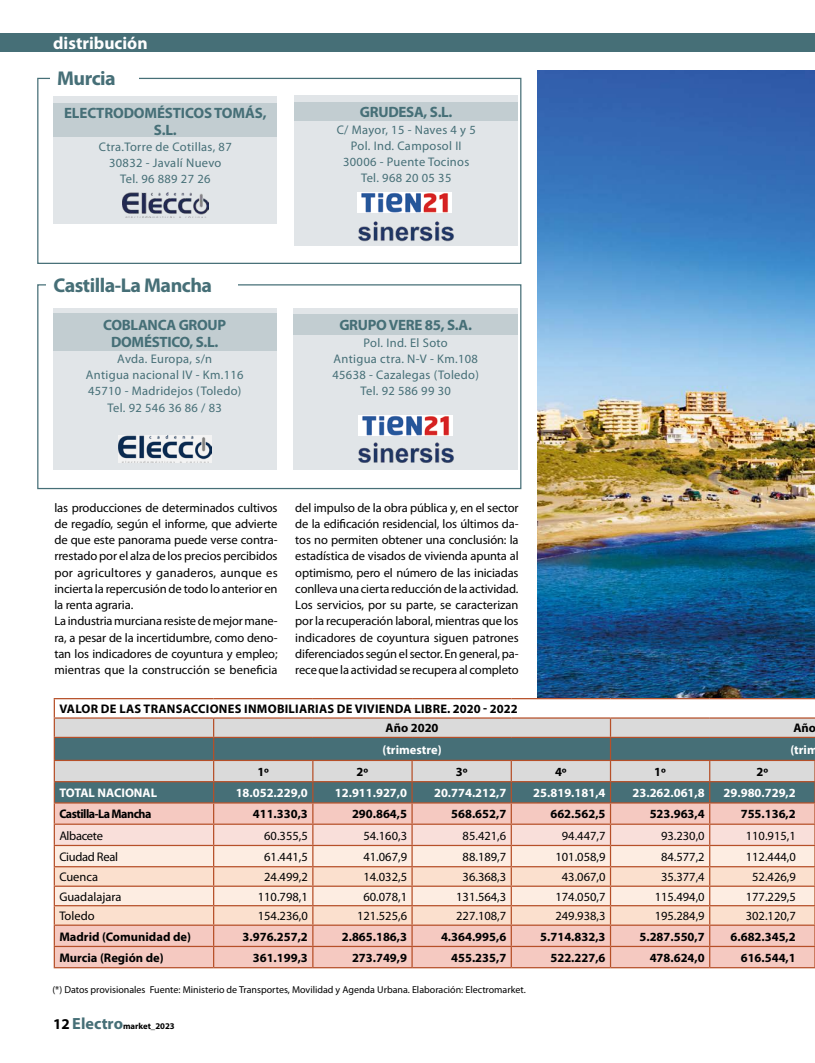
<style>
.page{position:relative;width:815px;height:1063px;background:#fff}
.page>*{position:absolute;margin:0;border:0;box-sizing:border-box;transform-origin:0 0}
.t1{font:700 20px "Myriad Pro";letter-spacing:-.025em;color:#466f77}
.t2{font:700 17.5px "Myriad Pro";color:#fff}
.t3{font:700 15px/16.2px "Myriad Pro";letter-spacing:-.02em;color:#466f77;text-align:center}
.t4{font:12.5px/16.2px "Myriad Pro";letter-spacing:-.01em;color:#000}
.t5{font:12.5px/16.2px "Myriad Pro";letter-spacing:.025em;color:#466f77;text-align:center}
.t6{font:700 12.5px "Myriad Pro";color:#000}
.t7{font:700 12.5px "Myriad Pro";color:#fff}
.t8{font:700 12.5px/19.4px "Myriad Pro";letter-spacing:.02em;color:#000}
.t9{font:700 12.5px "Myriad Pro";letter-spacing:-.04em;color:#000;scale:.96 1}
.t10{font:10px "Myriad Pro";color:#000}
.t11{font:700 8.75px "Myriad Pro";color:#000}
.s1{font-size:15px}
.s2{font-size:16.25px;color:#466f77}
</style>
<div class="page">
<div style="left:0;top:33px;width:815px;height:18px;background:#466f77"></div>
<img style="left:537px;top:71px;width:278px;height:627px">
<div style="left:37px;top:284px;width:484px;height:205px;background:#fff;border:1px solid #466f77"></div>
<div style="left:37px;top:78px;width:484px;height:186px;background:#fff;border:1px solid #466f77"></div>
<div style="left:295px;top:95px;width:223px;height:151px;background:#e1e5e8"></div>
<div style="left:54px;top:97px;width:223px;height:127px;background:#e1e5e8"></div>
<div style="left:50px;top:69px;width:88px;height:18px;background:#fff"></div>
<img style="left:122px;top:193px;width:86px;height:24px">
<img style="left:358px;top:221px;width:96px;height:20px">
<div style="left:295px;top:103px;width:223px;height:18px;background:#c2cdd1"></div>
<div style="left:54px;top:104px;width:223px;height:33px;background:#c2cdd1"></div>
<div style="left:46px;top:275px;width:192px;height:18px;background:#fff"></div>
<div style="left:53px;top:309px;width:223px;height:161px;background:#e1e5e8"></div>
<div style="left:294px;top:309px;width:224px;height:161px;background:#e1e5e8"></div>
<div style="left:53px;top:313px;width:223px;height:38px;background:#c2cdd1"></div>
<div style="left:294px;top:314px;width:224px;height:21px;background:#c2cdd1"></div>
<img style="left:118px;top:436px;width:93px;height:26px">
<img style="left:358px;top:193px;width:93px;height:20px">
<img style="left:359px;top:415px;width:93px;height:21px">
<img style="left:358px;top:442px;width:96px;height:21px">
<svg style="left:54px;top:698px;width:761px;height:270px;background:#d4c1ba"></svg>
<h2 class="t2" style="left:53px;top:31px;width:96px">distribución</h2>
<h1 class="t1" style="left:57px;top:66px;width:60px">Murcia</h1>
<p class="t3" style="left:64px;top:105px;width:204px">ELECTRODOMÉSTICOS TOMÁS,<br>S.L.</p>
<p class="t5" style="left:99px;top:138px;width:134px">Ctra.Torre de Cotillas, 87<br>30832 - Javalí Nuevo<br>Tel. 96 889 27 26</p>
<h1 class="t1" style="left:53px;top:272px;width:160px">Castilla-La Mancha</h1>
<p class="t3" style="left:103px;top:317px;width:125px">COBLANCA GROUP<br>DOMÉSTICO, S.L.</p>
<p class="t5" style="left:86px;top:350px;width:159px">Avda. Europa, s/n<br>Antigua nacional IV - Km.116<br>45710 - Madridejos (Toledo)<br>Tel. 92 546 36 86 / 83</p>
<p class="t3" style="left:360px;top:104px;width:94px">GRUDESA, S.L.</p>
<p class="t5" style="left:337px;top:121px;width:141px">C/ Mayor, 15 - Naves 4 y 5<br>Pol. Ind. Camposol II<br>30006 - Puente Tocinos<br>Tel. 968 20 05 35</p>
<p class="t3" style="left:339px;top:317px;width:134px">GRUPO VERE 85, S.A.</p>
<p class="t5" style="left:333px;top:334px;width:148px">Pol. Ind. El Soto<br>Antigua ctra. N-V - Km.108<br>45638 - Cazalegas (Toledo)<br>Tel. 92 586 99 30</p>
<p class="t4" style="left:54px;top:499px;width:225px">las producciones de determinados cultivos de regadío, según el informe, que advierte de que este panorama puede verse contra&shy;rrestado por el alza de los precios percibidos por agricultores y ganaderos, aunque es incierta la repercusión de todo lo anterior en la renta agraria.<br>La industria murciana resiste de mejor mane&shy;ra, a pesar de la incertidumbre, como deno&shy;tan los indicadores de coyuntura y empleo; mientras que la construcción se beneficia</p>
<p class="t4" style="left:295px;top:499px;width:225px;text-align:justify">del impulso de la obra pública y, en el sector de la edificación residencial, los últimos da&shy;tos no permiten obtener una conclusión: la estadística de visados de vivienda apunta al optimismo, pero el número de las iniciadas conlleva una cierta reducción de la actividad.<br>Los servicios, por su parte, se caracterizan por la recuperación laboral, mientras que los indicadores de coyuntura siguen patrones diferenciados según el sector. En general, pa&shy;rece que la actividad se recupera al completo</p>
<p class="t8" style="left:386px;top:699px;width:134px;text-indent:-326px">VALOR DE LAS TRANSACCIONES INMOBILIARIAS DE VIVIENDA LIBRE. 2020 - 2022<br>Año 2020</p>
<p class="t6" style="left:793px;top:720px;width:24px">Año</p>
<p class="t7" style="left:382px;top:741px;width:61px">(trimestre)</p>
<p class="t7" style="left:790px;top:741px;width:29px">(trim</p>
<p class="t6" style="left:257px;top:763px;width:13px">1º</p>
<p class="t6" style="left:357px;top:763px;width:13px">2º</p>
<p class="t6" style="left:456px;top:763px;width:13px">3º</p>
<p class="t6" style="left:555px;top:763px;width:13px">4º</p>
<p class="t6" style="left:654px;top:763px;width:13px">1º</p>
<p class="t6" style="left:756px;top:763px;width:13px">2º</p>
<p class="t7" style="left:59px;top:785px;width:99px">TOTAL NACIONAL</p>
<p class="t7" style="left:236px;top:785px;width:74px">18.052.229,0</p>
<p class="t7" style="left:335px;top:785px;width:74px">12.911.927,0</p>
<p class="t7" style="left:434px;top:785px;width:74px">20.774.212,7</p>
<p class="t7" style="left:533px;top:785px;width:74px">25.819.181,4</p>
<p class="t7" style="left:633px;top:785px;width:74px">23.262.061,8</p>
<p class="t7" style="left:724px;top:785px;width:74px">29.980.729,2</p>
<p class="t9" style="left:59px;top:806px;width:98px">Castilla-La Mancha</p>
<p class="t6" style="left:253px;top:806px;width:57px">411.330,3</p>
<p class="t6" style="left:352px;top:806px;width:57px">290.864,5</p>
<p class="t6" style="left:451px;top:806px;width:57px">568.652,7</p>
<p class="t6" style="left:550px;top:806px;width:57px">662.562,5</p>
<p class="t6" style="left:650px;top:806px;width:57px">523.963,4</p>
<p class="t6" style="left:741px;top:806px;width:57px">755.136,2</p>
<p class="t4" style="left:59px;top:827px;width:45px">Albacete</p>
<p class="t4" style="left:264px;top:827px;width:45px">60.355,5</p>
<p class="t4" style="left:363px;top:827px;width:45px">54.160,3</p>
<p class="t4" style="left:463px;top:827px;width:45px">85.421,6</p>
<p class="t4" style="left:562px;top:827px;width:45px">94.447,7</p>
<p class="t4" style="left:661px;top:827px;width:45px">93.230,0</p>
<p class="t4" style="left:746px;top:827px;width:52px">110.915,1</p>
<p class="t4" style="left:59px;top:848px;width:60px">Ciudad Real</p>
<p class="t4" style="left:264px;top:848px;width:45px">61.441,5</p>
<p class="t4" style="left:363px;top:848px;width:45px">41.067,9</p>
<p class="t4" style="left:463px;top:848px;width:45px">88.189,7</p>
<p class="t4" style="left:555px;top:848px;width:52px">101.058,9</p>
<p class="t4" style="left:661px;top:848px;width:45px">84.577,2</p>
<p class="t4" style="left:746px;top:848px;width:52px">112.444,0</p>
<p class="t4" style="left:59px;top:869px;width:40px">Cuenca</p>
<p class="t4" style="left:264px;top:869px;width:45px">24.499,2</p>
<p class="t4" style="left:363px;top:869px;width:45px">14.032,5</p>
<p class="t4" style="left:463px;top:869px;width:45px">36.368,3</p>
<p class="t4" style="left:562px;top:869px;width:45px">43.067,0</p>
<p class="t4" style="left:661px;top:869px;width:45px">35.377,4</p>
<p class="t4" style="left:752px;top:869px;width:45px">52.426,9</p>
<p class="t4" style="left:59px;top:888px;width:64px">Guadalajara</p>
<p class="t4" style="left:258px;top:888px;width:52px">110.798,1</p>
<p class="t4" style="left:363px;top:888px;width:45px">60.078,1</p>
<p class="t4" style="left:456px;top:888px;width:52px">131.564,3</p>
<p class="t4" style="left:555px;top:888px;width:52px">174.050,7</p>
<p class="t4" style="left:655px;top:888px;width:52px">115.494,0</p>
<p class="t4" style="left:746px;top:888px;width:52px">177.229,5</p>
<p class="t4" style="left:59px;top:908px;width:37px">Toledo</p>
<p class="t4" style="left:258px;top:908px;width:52px">154.236,0</p>
<p class="t4" style="left:357px;top:908px;width:52px">121.525,6</p>
<p class="t4" style="left:456px;top:908px;width:52px">227.108,7</p>
<p class="t4" style="left:555px;top:908px;width:52px">249.938,3</p>
<p class="t4" style="left:655px;top:908px;width:52px">195.284,9</p>
<p class="t4" style="left:746px;top:908px;width:52px">302.120,7</p>
<p class="t6" style="left:59px;top:928px;width:133px">Madrid (Comunidad de)</p>
<p class="t6" style="left:243px;top:928px;width:67px">3.976.257,2</p>
<p class="t6" style="left:342px;top:928px;width:67px">2.865.186,3</p>
<p class="t6" style="left:441px;top:928px;width:67px">4.364.995,6</p>
<p class="t6" style="left:540px;top:928px;width:67px">5.714.832,3</p>
<p class="t6" style="left:639px;top:928px;width:67px">5.287.550,7</p>
<p class="t6" style="left:731px;top:928px;width:67px">6.682.345,2</p>
<p class="t6" style="left:59px;top:949px;width:106px">Murcia (Región de)</p>
<p class="t6" style="left:253px;top:949px;width:57px">361.199,3</p>
<p class="t6" style="left:352px;top:949px;width:57px">273.749,9</p>
<p class="t6" style="left:451px;top:949px;width:57px">455.235,7</p>
<p class="t6" style="left:550px;top:949px;width:57px">522.227,6</p>
<p class="t6" style="left:650px;top:949px;width:57px">478.624,0</p>
<p class="t6" style="left:741px;top:949px;width:57px">616.544,1</p>
<p class="t10" style="left:52px;top:983px;width:475px">(*) Datos provisionales Fuente: Ministerio de Transportes, Movilidad y Agenda Urbana. Elaboración: Electromarket.</p>
<p class="t11" style="left:53px;top:1021px;width:123px"><span class="s1">12</span> <span class="s2">Electro</span>market_2023</p>
</div>
